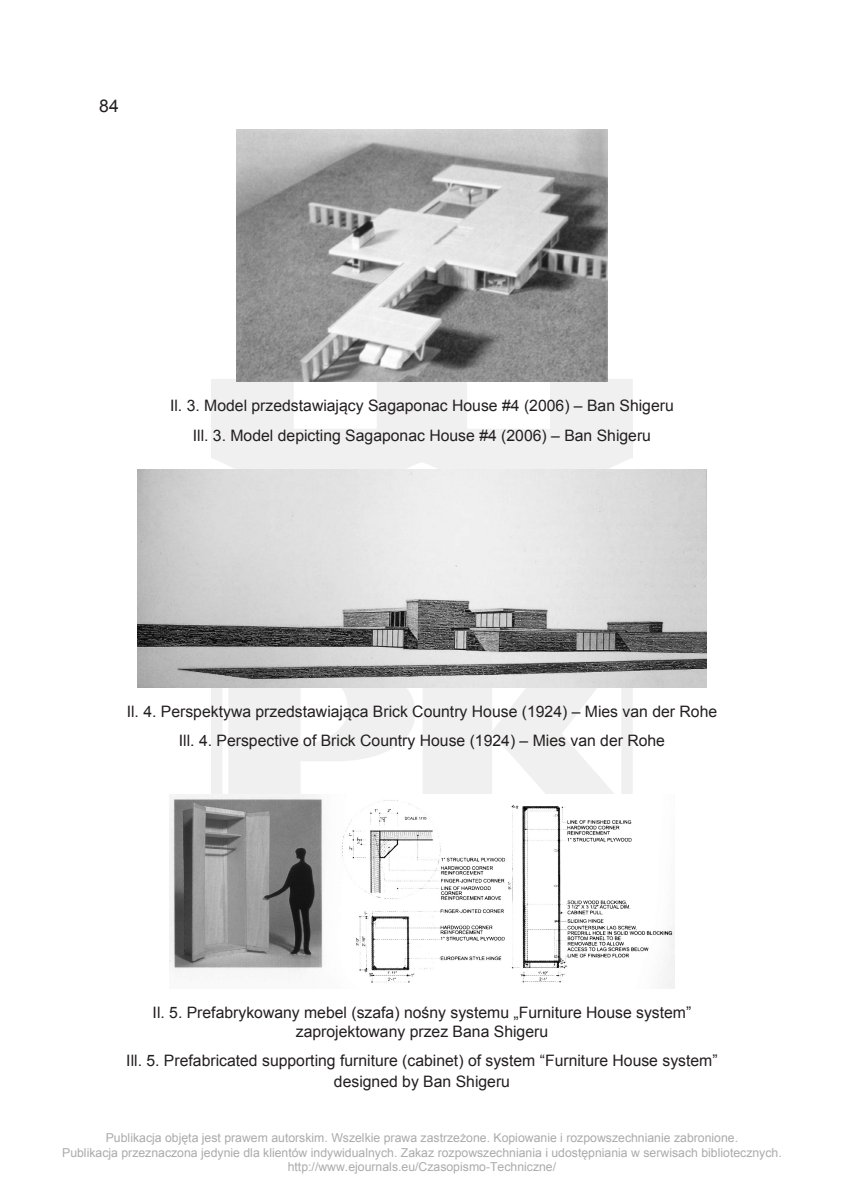
<style>
.page{position:relative;width:844px;height:1191px;background:#fff}
.page>*{position:absolute;margin:0;border:0;box-sizing:border-box;transform-origin:0 0}
.t1{font:17.5px "Arial";color:#231f20}
.ryc__cz{font:15.75px/18.9px "Arial";color:#231f20;text-align:center}
.t2{font:12.25px/14.7px "Arial";color:#ababab;text-align:center}
</style>
<div class="page">
<svg style="left:211px;top:379px;width:421px;height:415px;fill:#eff0ef"></svg>
<img style="left:236px;top:129px;width:371px;height:253px">
<img style="left:137px;top:469px;width:569px;height:218px">
<img style="left:169px;top:794px;width:505px;height:194px">
<p class="t1" style="left:99px;top:94px;width:21px">84</p>
<p class="ryc__cz" style="left:170px;top:396px;width:505px">Il. 3. Model przedstawiający Sagaponac House #4 (2006) – Ban Shigeru</p>
<p class="ryc__cz" style="left:193px;top:426px;width:459px">Ill. 3. Model depicting Sagaponac House #4 (2006) – Ban Shigeru</p>
<p class="ryc__cz" style="left:127px;top:702px;width:591px">Il. 4. Perspektywa przedstawiająca Brick Country House (1924) – Mies van der Rohe</p>
<p class="ryc__cz" style="left:179px;top:731px;width:487px">Ill. 4. Perspective of Brick Country House (1924) – Mies van der Rohe</p>
<p class="ryc__cz" style="left:152px;top:1003px;width:540px">Il. 5. Prefabrykowany mebel (szafa) nośny systemu „Furniture House system” zaprojektowany przez Bana Shigeru</p>
<p class="ryc__cz" style="left:126px;top:1050px;width:592px;line-height:21px">Ill. 5. Prefabricated supporting furniture (cabinet) of system “Furniture House system” designed by Ban Shigeru</p>
<p class="t2" style="left:62px;top:1130px;width:721px">Publikacja objęta jest prawem autorskim. Wszelkie prawa zastrzeżone. Kopiowanie i rozpowszechnianie zabronione.<br>Publikacja przeznaczona jedynie dla klientów indywidualnych. Zakaz rozpowszechniania i udostępniania w serwisach bibliotecznych. http://www.ejournals.eu/Czasopismo-Techniczne/</p>
</div>
